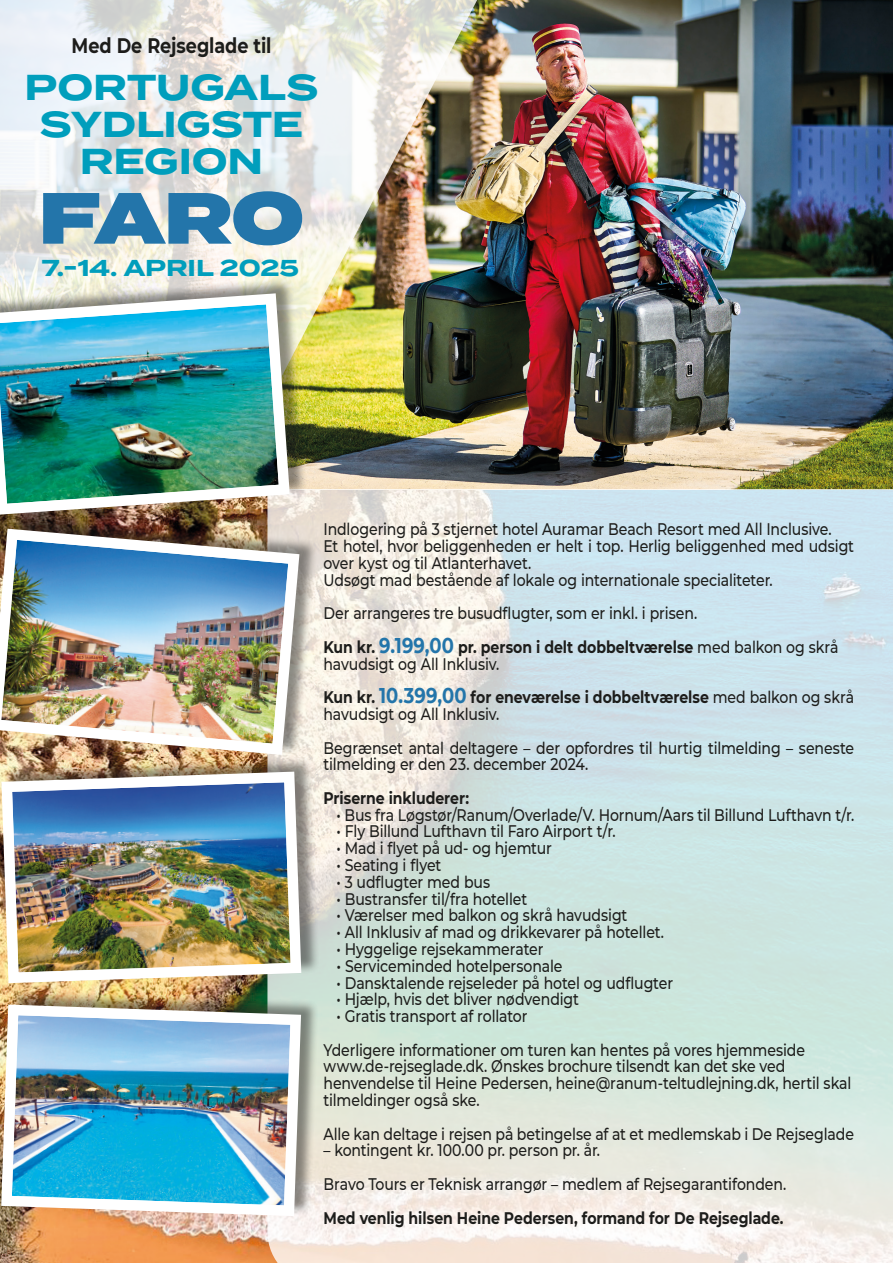
<style>
.page{position:relative;width:893px;height:1263px;background:#fff}
.page>*{position:absolute;margin:0;border:0;box-sizing:border-box;transform-origin:0 0}
.t1{font:900 72.3px "Termina";color:#2375aa}
.t2{font:700 36px/37.2px "Termina";letter-spacing:-.005em;color:#009ebc;text-align:center}
.t3{font:700 22.95px "Termina";letter-spacing:-.005em;color:#009ebc}
.t4{font:700 21px "Montserrat";letter-spacing:-.005em;color:#1d1d1b;scale:.84 1}
.t5{font:500 16.8px/16.8px "Montserrat";letter-spacing:-.01em;color:#1d1d1b;scale:.84 1}
.t6{font:700 16.8px "Montserrat";letter-spacing:-.005em;color:#1d1d1b;scale:.84 1}
.t7{font:500 16.8px "Montserrat";letter-spacing:-.01em;color:#1d1d1b;scale:.9 1}
.s1{font-weight:700}
.s2{font-weight:700;font-size:21.3px;color:#2375aa}
</style>
<div class="page">
<img style="left:482px;top:0;width:411px;height:489px">
<svg style="left:267px;top:489px;width:626px;height:774px"></svg>
<img style="left:0;top:0;width:482px;height:489px">
<div style="left:0;top:278px;width:308px;height:237px;background:#1d1d1b;opacity:.5"></div>
<img style="left:0;top:288px;width:295px;height:225px">
<div style="left:0;top:513px;width:318px;height:242px;background:#1d1d1b;opacity:.5"></div>
<img style="left:0;top:523px;width:305px;height:237px">
<div style="left:4px;top:756px;width:315px;height:228px;background:#1d1d1b;opacity:.5"></div>
<img style="left:0;top:766px;width:307px;height:222px">
<div style="left:4px;top:989px;width:315px;height:228px;background:#1d1d1b;opacity:.5"></div>
<img style="left:0;top:999px;width:306px;height:222px">
<p class="t4" style="left:72px;top:31px;width:239px">Med De Rejseglade til</p>
<h2 class="t2" style="left:25px;top:69px;width:295px">PORTUGALS<br>SYDLIGSTE<br>REGION</h2>
<h1 class="t1" style="left:39px;top:164px;width:267px">FARO</h1>
<h3 class="t3" style="left:42px;top:251px;width:259px">7.-14. APRIL 2025</h3>
<p class="t5" style="left:324px;top:520px;width:633px">Indlogering på 3 stjernet hotel Auramar Beach Resort med All Inclusive.<br>Et hotel, hvor beliggenheden er helt i top. Herlig beliggenhed med udsigt over kyst og til Atlanterhavet.<br>Udsøgt mad bestående af lokale og internationale specialiteter.</p>
<p class="t5" style="left:324px;top:596px;width:615px;line-height:33.6px">Der arrangeres tre busudflugter, som er inkl. i prisen.<br><span class="s1">Kun kr.</span> <span class="s2">9.199,00</span> <span class="s1">pr. person i delt dobbeltværelse</span> med balkon og skrå</p>
<p class="t5" style="left:323px;top:646px;width:633px;line-height:33.6px">havudsigt og All Inklusiv.<br><span class="s1">Kun kr.</span> <span class="s2">10.399,00</span> <span class="s1">for eneværelse i dobbeltværelse</span> med balkon og skrå</p>
<p class="t5" style="left:324px;top:696px;width:633px;line-height:33.6px">havudsigt og All Inklusiv.<br>Begrænset antal deltagere – der opfordres til hurtig tilmelding – seneste</p>
<p class="t5" style="left:324px;top:755px;width:317px">tilmelding er den 23. december 2024.</p>
<p class="t6" style="left:324px;top:786px;width:175px">Priserne inkluderer:</p>
<p class="t5" style="left:336px;top:806px;width:618px">• Bus fra Løgstør/Ranum/Overlade/V. Hornum/Aars til Billund Lufthavn t/r.</p>
<p class="t5" style="left:336px;top:822px;width:334px">• Fly Billund Lufthavn til Faro Airport t/r.</p>
<p class="t5" style="left:336px;top:839px;width:258px">• Mad i flyet på ud- og hjemtur</p>
<p class="t5" style="left:336px;top:856px;width:126px">• Seating i flyet</p>
<p class="t5" style="left:336px;top:873px;width:184px">• 3 udflugter med bus</p>
<p class="t5" style="left:336px;top:889px;width:229px">• Bustransfer til/fra hotellet</p>
<p class="t5" style="left:336px;top:906px;width:348px">• Værelser med balkon og skrå havudsigt</p>
<p class="t5" style="left:336px;top:923px;width:392px">• All Inklusiv af mad og drikkevarer på hotellet.</p>
<p class="t5" style="left:336px;top:940px;width:248px">• Hyggelige rejsekammerater</p>
<p class="t7" style="left:336px;top:954px;width:253px">• Serviceminded hotelpersonale</p>
<p class="t5" style="left:336px;top:973px;width:402px">• Dansktalende rejseleder på hotel og udflugter</p>
<p class="t5" style="left:336px;top:990px;width:290px">• Hjælp, hvis det bliver nødvendigt</p>
<p class="t5" style="left:324px;top:999px;width:575px;line-height:33.6px;text-indent:13px">• Gratis transport af rollator<br>Yderligere informationer om turen kan hentes på vores hjemmeside</p>
<p class="t5" style="left:324px;top:1057px;width:630px">www.de-rejseglade.dk. Ønskes brochure tilsendt kan det ske ved henvendelse til Heine Pedersen, heine@ranum-teltudlejning.dk, hertil skal tilmeldinger også ske.</p>
<p class="t5" style="left:324px;top:1124px;width:633px">Alle kan deltage i rejsen på betingelse af at et medlemskab i De Rejseglade</p>
<p class="t5" style="left:324px;top:1133px;width:552px;line-height:33.6px">– kontingent kr. 100.00 pr. person pr. år.<br>Bravo Tours er Teknisk arrangør – medlem af Rejsegarantifonden.</p>
<p class="t6" style="left:324px;top:1205px;width:549px">Med venlig hilsen Heine Pedersen, formand for De Rejseglade.</p>
</div>
